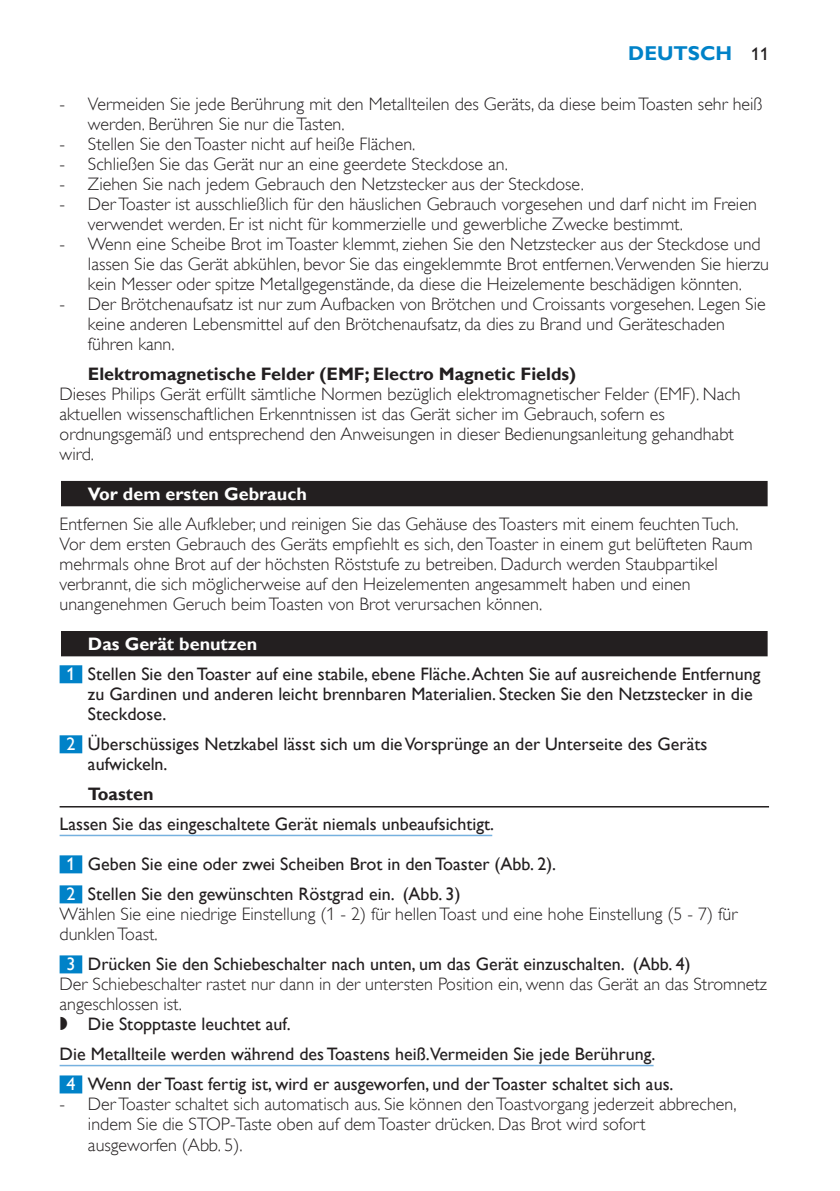
<style>
.page{position:relative;width:840px;height:1191px;background:#fff}
.page>*{position:absolute;margin:0;border:0;box-sizing:border-box;transform-origin:0 0}
.t1{font:700 20px "Gill Sans Alt One WGL";color:#0082c8}
.t2{font:18px/20px "Gill Sans Alt One WGL Light";color:#231f20}
.t3{font:18px/30px "Gill Sans Alt One WGL";color:#231f20}
.t4{font:700 18px "Gill Sans Alt One WGL";color:#231f20}
.t5{font:700 18px "Gill Sans Alt One WGL";color:#fff}
.t6{font:18px "Gill Sans Alt One WGL";color:#fff}
.t7{font:18px "Philips Ll Font Plain";color:#231f20}
.s1{font-weight:400;font-size:18px;color:#231f20}
.s2{font-weight:700;color:#fff}
.s3{color:#fff}
</style>
<div class="page">
<hr style="left:0;top:0;width:1px;height:96px;background:#0082c8">
<div style="left:60px;top:480px;width:708px;height:28px;background:#bebdbd"></div>
<div style="left:61px;top:481px;width:706px;height:25px;background:#231f20"></div>
<div style="left:60px;top:630px;width:708px;height:28px;background:#afaeae"></div>
<div style="left:61px;top:631px;width:706px;height:25px;background:#231f20"></div>
<div style="left:60px;top:665px;width:22px;height:18px;background:#0082c8"></div>
<div style="left:60px;top:735px;width:22px;height:18px;background:#0082c8"></div>
<hr style="left:60px;top:806px;width:708px;height:1px;background:#231f20">
<hr style="left:60px;top:834px;width:432px;height:2px;background:#76b1df">
<div style="left:60px;top:855px;width:22px;height:18px;background:#0082c8"></div>
<div style="left:60px;top:885px;width:22px;height:18px;background:#0082c8"></div>
<div style="left:60px;top:955px;width:22px;height:18px;background:#0082c8"></div>
<hr style="left:60px;top:1064px;width:593px;height:2px;background:#76b1df">
<div style="left:60px;top:1075px;width:22px;height:18px;background:#0082c8"></div>
<p class="t1" style="left:628px;top:40px;width:142px">Deutsch <span class="s1">11</span></p>
<p class="t2" style="left:88px;top:94px;width:682px">Vermeiden Sie jede Berührung mit den Metallteilen des Geräts, da diese beim Toasten sehr heiß werden. Berühren Sie nur die Tasten.<br>Stellen Sie den Toaster nicht auf heiße Flächen.<br>Schließen Sie das Gerät nur an eine geerdete Steckdose an.<br>Ziehen Sie nach jedem Gebrauch den Netzstecker aus der Steckdose.<br>Der Toaster ist ausschließlich für den häuslichen Gebrauch vorgesehen und darf nicht im Freien verwendet werden. Er ist nicht für kommerzielle und gewerbliche Zwecke bestimmt.<br>Wenn eine Scheibe Brot im Toaster klemmt, ziehen Sie den Netzstecker aus der Steckdose und lassen Sie das Gerät abkühlen, bevor Sie das eingeklemmte Brot entfernen.Verwenden Sie hierzu kein Messer oder spitze Metallgegenstände, da diese die Heizelemente beschädigen könnten.<br>Der Brötchenaufsatz ist nur zum Aufbacken von Brötchen und Croissants vorgesehen. Legen Sie keine anderen Lebensmittel auf den Brötchenaufsatz, da dies zu Brand und Geräteschaden führen kann.</p>
<p class="t4" style="left:88px;top:362px;width:489px">Elektromagnetische Felder (EMF; Electro Magnetic Fields)</p>
<p class="t2" style="left:60px;top:384px;width:682px">Dieses Philips Gerät erfüllt sämtliche Normen bezüglich elektromagnetischer Felder (EMF). Nach aktuellen wissenschaftlichen Erkenntnissen ist das Gerät sicher im Gebrauch, sofern es ordnungsgemäß und entsprechend den Anweisungen in dieser Bedienungsanleitung gehandhabt wird.</p>
<p class="t5" style="left:88px;top:482px;width:220px">Vor dem ersten Gebrauch</p>
<p class="t2" style="left:60px;top:514px;width:694px">Entfernen Sie alle Aufkleber, und reinigen Sie das Gehäuse des Toasters mit einem feuchten Tuch.<br>Vor dem ersten Gebrauch des Geräts empfiehlt es sich, den Toaster in einem gut belüfteten Raum mehrmals ohne Brot auf der höchsten Röststufe zu betreiben. Dadurch werden Staubpartikel verbrannt, die sich möglicherweise auf den Heizelementen angesammelt haben und einen unangenehmen Geruch beim Toasten von Brot verursachen können.</p>
<p class="t3" style="left:66px;top:629px;width:695px;text-indent:22px"><span class="s2">Das Gerät benutzen<br></span><span class="s3">1</span> Stellen Sie den Toaster auf eine stabile, ebene Fläche.Achten Sie auf ausreichende Entfernung</p>
<p class="t3" style="left:88px;top:684px;width:665px;line-height:20px">zu Gardinen und anderen leicht brennbaren Materialien. Stecken Sie den Netzstecker in die<br>Steckdose.</p>
<p class="t6" style="left:60px;top:732px;width:7px">2</p>
<p class="t3" style="left:88px;top:734px;width:620px;line-height:20px">Überschüssiges Netzkabel lässt sich um dieVorsprünge an der Unterseite des Geräts aufwickeln.</p>
<p class="t4" style="left:88px;top:782px;width:67px">Toasten</p>
<p class="t3" style="left:60px;top:809px;width:436px">Lassen Sie das eingeschaltete Gerät niemals unbeaufsichtigt.</p>
<p class="t3" style="left:66px;top:849px;width:491px"><span class="s3">1</span> Geben Sie eine oder zwei Scheiben Brot in den Toaster (Abb. 2).</p>
<p class="t6" style="left:60px;top:882px;width:7px">2</p>
<p class="t3" style="left:88px;top:879px;width:374px">Stellen Sie den gewünschten Röstgrad ein. (Abb. 3)</p>
<p class="t2" style="left:60px;top:904px;width:679px">Wählen Sie eine niedrige Einstellung (1 - 2) für hellen Toast und eine hohe Einstellung (5 - 7) für dunklen Toast.</p>
<p class="t6" style="left:60px;top:952px;width:7px">3</p>
<p class="t3" style="left:88px;top:949px;width:603px">Drücken Sie den Schiebeschalter nach unten, um das Gerät einzuschalten. (Abb. 4)</p>
<p class="t2" style="left:60px;top:974px;width:708px">Der Schiebeschalter rastet nur dann in der untersten Position ein, wenn das Gerät an das Stromnetz angeschlossen ist.</p>
<p class="t3" style="left:60px;top:1009px;width:597px;text-indent:28px">Die Stopptaste leuchtet auf.<br>Die Metallteile werden während desToastens heiß.Vermeiden Sie jede Berührung.</p>
<p class="t6" style="left:60px;top:1072px;width:7px">4</p>
<p class="t3" style="left:88px;top:1069px;width:586px">Wenn der Toast fertig ist, wird er ausgeworfen, und der Toaster schaltet sich aus.</p>
<p class="t2" style="left:88px;top:1094px;width:649px">Der Toaster schaltet sich automatisch aus. Sie können den Toastvorgang jederzeit abbrechen, indem Sie die STOP-Taste oben auf dem Toaster drücken. Das Brot wird sofort ausgeworfen (Abb. 5).</p>
<p class="t2" style="left:60px;top:94px;width:7px">-</p>
<p class="t2" style="left:60px;top:134px;width:7px;text-align:justify">- - - -</p>
<p class="t2" style="left:60px;top:234px;width:7px">-</p>
<p class="t2" style="left:60px;top:294px;width:7px">-</p>
<p class="t7" style="left:60px;top:1013px;width:10px">,</p>
<p class="t2" style="left:60px;top:1094px;width:7px">-</p>
</div>
